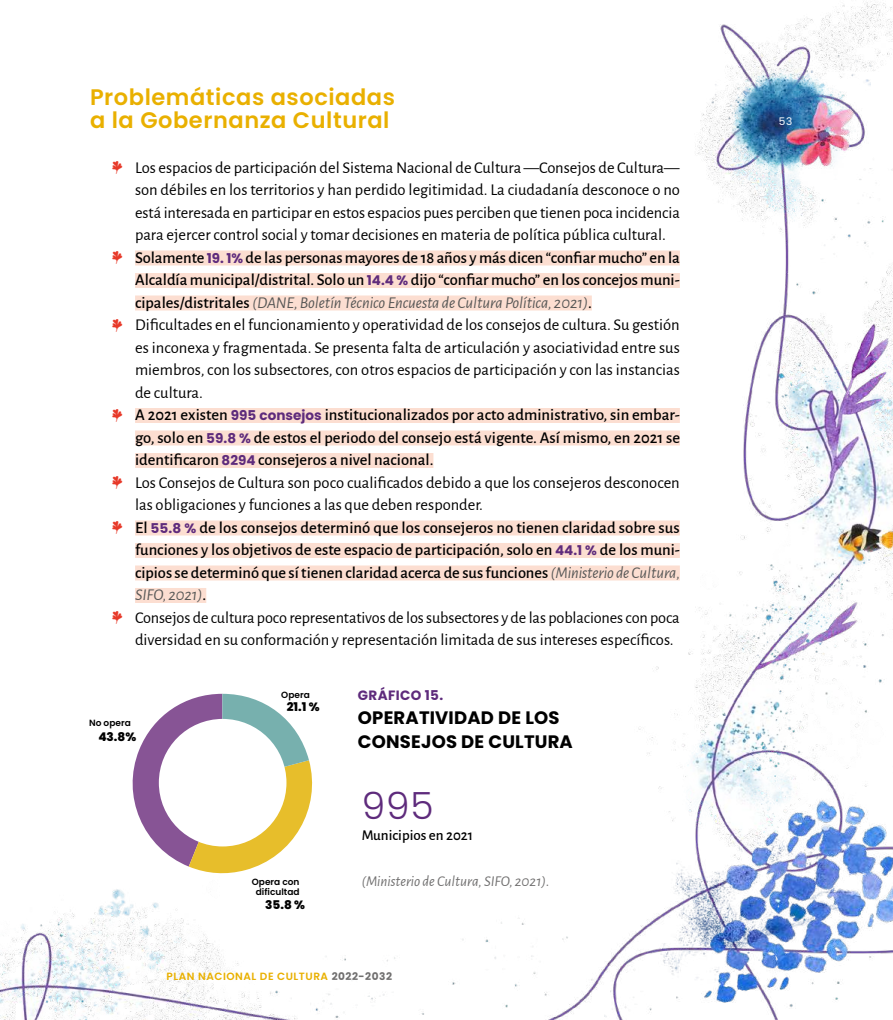
<style>
.page{position:relative;width:893px;height:1020px;background:#fff}
.page>*{position:absolute;margin:0;border:0;box-sizing:border-box;transform-origin:0 0}
.t1{font:300 37.5px "Poppins";color:#5e2b7c}
.t2{font:600 22.5px/22.5px "Poppins";letter-spacing:.025em;color:#e9b000}
.t3{font:700 18px/24px "Poppins";letter-spacing:.01em;color:#000}
.t4{font:16.5px/22.5px "Alegreya Sans";color:#000}
.t5{font:italic 15px "Alegreya Sans";color:#706f6f}
.t6{font:500 15px "Alegreya Sans";color:#000}
.t7{font:700 13.5px "Poppins";color:#5e2b7c}
.t8{font:800 12px "Poppins";color:#000}
.t9{font:600 10.5px "Poppins";letter-spacing:.05em;color:#e9b000}
.t10{font:10.5px "Poppins";color:#fff}
.t11{font:600 9px/10.8px "Poppins";color:#000;text-align:center}
.s1{font-weight:500}
.s2{font-family:"Poppins";font-weight:700;font-size:13.5px;color:#5e2b7c}
.s3{font-style:italic;color:#575756}
.s4{font-weight:700;color:#706f6f}
</style>
<div class="page">
<img style="left:0;top:1px;width:892px;height:1019px">
<img style="left:0;top:55px;width:870px;height:918px">
<div style="left:135px;top:250px;width:545px;height:16px;background:#fcded1"></div>
<div style="left:135px;top:273px;width:545px;height:15px;background:#fcded1"></div>
<div style="left:135px;top:296px;width:457px;height:14px;background:#fcded1"></div>
<div style="left:135px;top:408px;width:545px;height:15px;background:#fcded1"></div>
<div style="left:135px;top:430px;width:545px;height:16px;background:#fcded1"></div>
<div style="left:135px;top:453px;width:298px;height:15px;background:#fcded1"></div>
<div style="left:135px;top:520px;width:545px;height:16px;background:#fcded1"></div>
<div style="left:135px;top:543px;width:545px;height:15px;background:#fcded1"></div>
<div style="left:135px;top:566px;width:545px;height:14px;background:#fcded1"></div>
<div style="left:135px;top:588px;width:71px;height:15px;background:#fcded1"></div>
<svg style="left:121px;top:694px;width:199px;height:181px"></svg>
<div style="left:159px;top:719px;width:127px;height:127px;background:#fff;border-radius:50%"></div>
<svg style="left:113px;top:161px;width:9px;height:13px"></svg>
<svg style="left:113px;top:251px;width:9px;height:13px"></svg>
<svg style="left:113px;top:319px;width:9px;height:13px"></svg>
<svg style="left:113px;top:409px;width:9px;height:13px"></svg>
<svg style="left:113px;top:476px;width:9px;height:13px"></svg>
<svg style="left:113px;top:521px;width:9px;height:13px"></svg>
<svg style="left:113px;top:611px;width:9px;height:13px"></svg>
<h2 class="t2" style="left:90px;top:86px;width:306px">Problemáticas asociadas a la Gobernanza Cultural</h2>
<p class="t4" style="left:135px;top:155px;width:546px">Los espacios de participación del Sistema Nacional de Cultura —Consejos de Cultura— son débiles en los territorios y han perdido legitimidad. La ciudadanía desconoce o no está interesada en participar en estos espacios pues perciben que tienen poca incidencia para ejercer control social y tomar decisiones en materia de política pública cultural.<br><span class="s1">Solamente</span> <span class="s2">19. 1%</span> <span class="s1">de las personas mayores de 18 años y más dicen “confiar mucho” en la Alcaldía municipal/distrital. Solo un</span> <span class="s2">14.4 %</span> <span class="s1">dijo “confiar mucho” en los concejos muni&shy;cipales/distritales</span> <span class="s3">(DANE, Boletín Técnico Encuesta de Cultura Política, 2021)</span><span class="s1">.<br></span>Dificultades en el funcionamiento y operatividad de los consejos de cultura. Su gestión es inconexa y fragmentada. Se presenta falta de articulación y asociatividad entre sus miembros, con los subsectores, con otros espacios de participación y con las instancias de cultura.<br><span class="s1">A 2021 existen</span> <span class="s2">995 consejos</span> <span class="s1">institucionalizados por acto administrativo, sin embar&shy;go, solo en</span> <span class="s2">59.8 %</span> <span class="s1">de estos el periodo del consejo está vigente. Así mismo, en 2021 se identificaron</span> <span class="s2">8294</span> <span class="s1">consejeros a nivel nacional.<br></span>Los Consejos de Cultura son poco cualificados debido a que los consejeros desconocen las obligaciones y funciones a las que deben responder.<br><span class="s1">El</span> <span class="s2">55.8 %</span> <span class="s1">de los consejos determinó que los consejeros no tienen claridad sobre sus funciones y los objetivos de este espacio de participación, solo en</span> <span class="s2">44.1 %</span> <span class="s1">de los muni&shy;cipios se determinó que sí tienen claridad acerca de sus funciones</span> <span class="s3">(Ministerio de Cultura, SIFO, 2021)</span><span class="s1">.<br></span>Consejos de cultura poco representativos de los subsectores y de las poblaciones con poca diversidad en su conformación y representación limitada de sus intereses específicos.</p>
<p class="t11" style="left:89px;top:718px;width:43px">No opera</p>
<p class="t8" style="left:98px;top:730px;width:39px">43.8%</p>
<p class="t11" style="left:281px;top:689px;width:30px">Opera</p>
<p class="t8" style="left:287px;top:699px;width:34px">21.1 %</p>
<p class="t11" style="left:252px;top:876px;width:49px">Opera con dificultad</p>
<p class="t8" style="left:265px;top:898px;width:41px">35.8 %</p>
<p class="t7" style="left:358px;top:687px;width:21px">Gráfico</p>
<p class="t7" style="left:425px;top:687px;width:20px">15.</p>
<p class="t3" style="left:358px;top:706px;width:216px">OPERATIVIDAD DE LOS<br>CONSEJOS DE CULTURA</p>
<h1 class="t1" style="left:362px;top:784px;width:73px">995</h1>
<p class="t6" style="left:362px;top:825px;width:113px">Municipios en 2021</p>
<p class="t5" style="left:362px;top:871px;width:189px">(Ministerio de Cultura, SIFO, 2021).</p>
<p class="t9" style="left:166px;top:971px;width:227px">PLAN NACIONAL DE CULTURA <span class="s4">2022-2032</span></p>
<p class="t10" style="left:779px;top:116px;width:15px">53</p>
</div>
